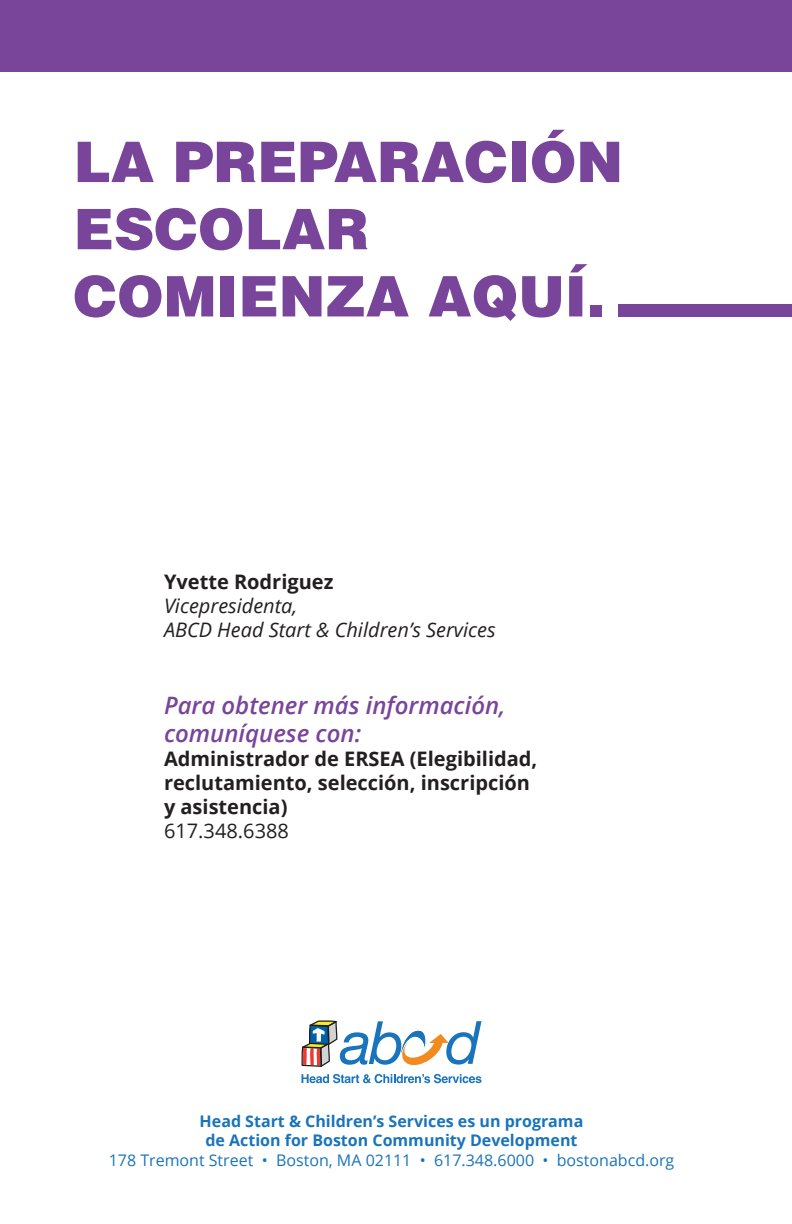
<style>
.page{position:relative;width:792px;height:1224px;background:#fff}
.page>*{position:absolute;margin:0;border:0;box-sizing:border-box;transform-origin:0 0}
.t1{font:900 56px/67.2px "Helvetica";color:#79459b}
.Bold_Italic{font:italic 600 24px/28.8px "Open Sans";color:#79459b}
.t2{font:700 20px/24px "Open Sans";color:#231f20}
.t3{font:italic 20px "Open Sans";color:#231f20}
.t4{font:20px "Open Sans";color:#231f20}
.t5{font:700 16px/19.2px "Open Sans";color:#1974bb;text-align:center}
.t6{font:16px "Open Sans";color:#1974bb}
</style>
<div class="page">
<div style="left:0;top:0;width:792px;height:72px;background:#79459b"></div>
<div style="left:618px;top:304px;width:174px;height:13px;background:#79459b"></div>
<svg style="left:301px;top:1020px;width:181px;height:47px"></svg>
<svg style="left:301px;top:1074px;width:181px;height:9px"></svg>
<p class="t1" style="left:73px;top:127px;width:551px">LA PREPARACIÓN<br>ESCOLAR<br>COMIENZA AQUÍ.</p>
<p class="t2" style="left:164px;top:569px;width:171px">Yvette Rodriguez</p>
<p class="t3" style="left:164px;top:592px;width:135px">Vicepresidenta,</p>
<p class="t3" style="left:164px;top:616px;width:333px">ABCD Head Start &amp; Children’s Services</p>
<p class="Bold_Italic" style="left:164px;top:690px;width:343px">Para obtener más información, comuníquese con:</p>
<p class="t2" style="left:164px;top:747px;width:375px">Administrador de ERSEA (Elegibilidad, reclutamiento, selección, inscripción y asistencia)</p>
<p class="t4" style="left:164px;top:817px;width:127px">617.348.6388</p>
<p class="t5" style="left:200px;top:1111px;width:385px">Head Start &amp; Children’s Services es un programa de Action for Boston Community Development</p>
<p class="t6" style="left:109px;top:1149px;width:567px">178 Tremont Street • Boston, MA 02111 • 617.348.6000 • bostonabcd.org</p>
</div>
